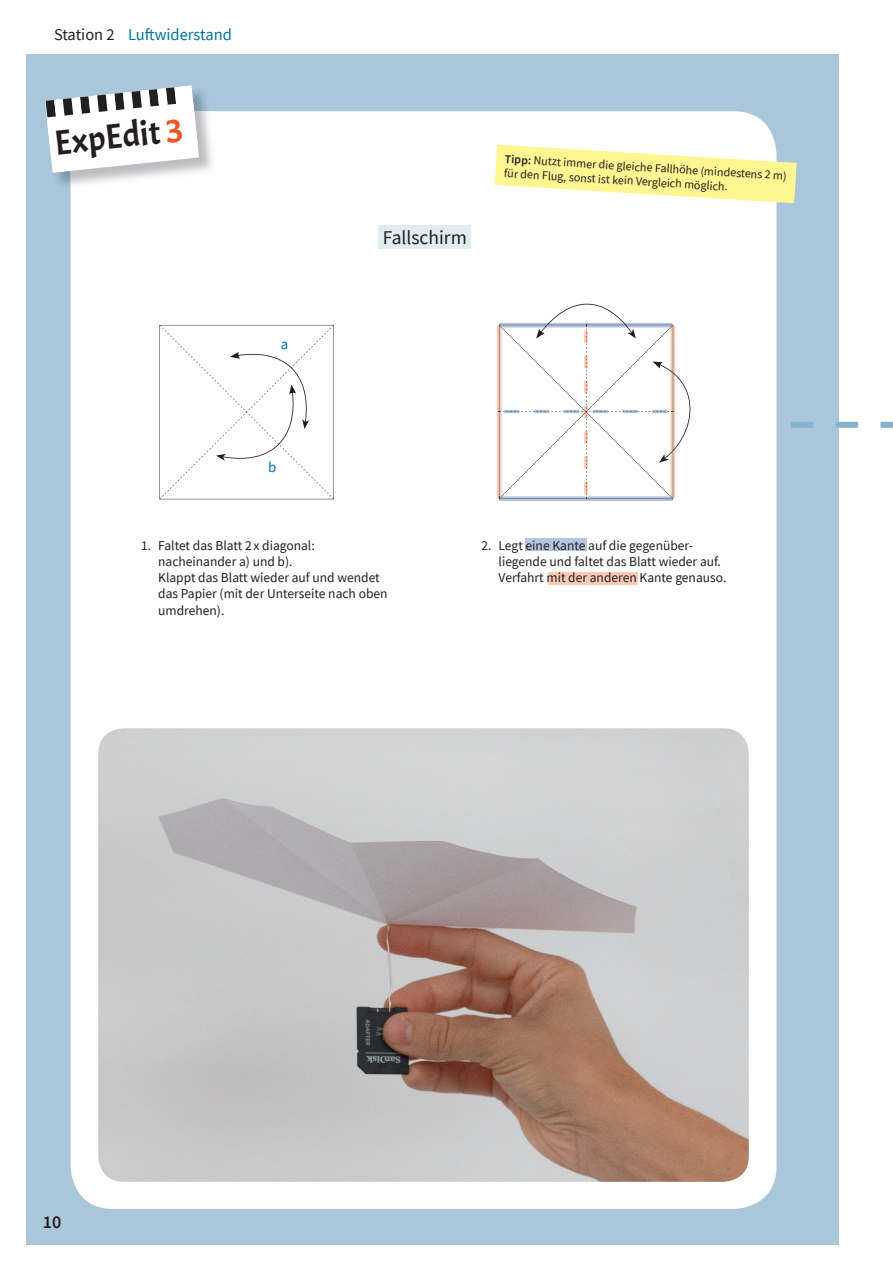
<style>
.page{position:relative;width:893px;height:1263px;background:#fff}
.page>*{position:absolute;margin:0;border:0;box-sizing:border-box;transform-origin:0 0}
.t1{font:34.8px "Acme";color:#231f20}
.t2{font:19.5px "CV Source Sans";color:#231f20}
.t3{font:600 18px "CV Source Sans";color:#231f20}
.t4{font:16.5px "CV Source Sans";color:#00759d}
.t5{font:14.85px "CV Source Sans";color:#00759d}
.t6{font:13.5px/16.2px "CV Source Sans";color:#231f20}
.t7{font:12px/14.7px "CV Source Sans";color:#231f20}
.s1{color:#231f20}
.s2{color:#f15622}
.s3{font-weight:600}
</style>
<div class="page">
<div style="left:27px;top:54px;width:812px;height:1191px;background:#a9c6db"></div>
<div style="left:71px;top:111px;width:705px;height:1098px;background:#fff;border-radius:43px"></div>
<img style="left:56px;top:91px;width:150px;height:98px">
<img style="left:71px;top:111px;width:144px;height:78px">
<svg style="left:45px;top:86px;width:154px;height:87px"></svg>
<svg style="left:159px;top:325px;width:175px;height:174px"></svg>
<hr style="left:499px;top:499px;width:173px;height:2px;background:#b4c6de">
<svg style="left:497px;top:304px;width:194px;height:196px"></svg>
<div style="left:378px;top:225px;width:93px;height:23px;background:#e0ebf2"></div>
<div style="left:525px;top:539px;width:61px;height:12px;background:#b4c6de"></div>
<div style="left:548px;top:572px;width:89px;height:13px;background:#fcc9b4"></div>
<svg style="left:791px;top:422px;width:102px;height:6px"></svg>
<img style="left:98px;top:728px;width:651px;height:454px">
<svg style="left:495px;top:145px;width:302px;height:58px"></svg>
<p class="t4" style="left:54px;top:24px;width:179px"><span class="s1">Station 2</span> Luftwiderstand</p>
<h1 class="t1" style="left:52px;top:121px;width:131px;rotate:-6deg">ExpEdit <span class="s2">3</span></h1>
<p class="t5" style="left:281px;top:335px;width:9px">a</p>
<h2 class="t2" style="left:383px;top:225px;width:86px">Fallschirm</h2>
<p class="t7" style="left:505px;top:150px;width:284px;rotate:4deg"><span class="s3">Tipp:</span> Nutzt immer die gleiche Fallhöhe (mindestens 2 m) für den Flug, sonst ist kein Vergleich möglich.</p>
<p class="t5" style="left:268px;top:458px;width:10px">b</p>
<p class="t6" style="left:158px;top:537px;width:231px;text-indent:-17px">1. Faltet das Blatt 2 x diagonal: nacheinander a) und b).<br>Klappt das Blatt wieder auf und wendet das Papier (mit der Unterseite nach oben umdrehen).</p>
<p class="t6" style="left:499px;top:537px;width:229px;text-indent:-17px">2. Legt eine Kante auf die gegenüber&shy;liegende und faltet das Blatt wieder auf.<br>Verfahrt mit der anderen Kante genauso.</p>
<h3 class="t3" style="left:43px;top:1210px;width:20px">10</h3>
</div>
